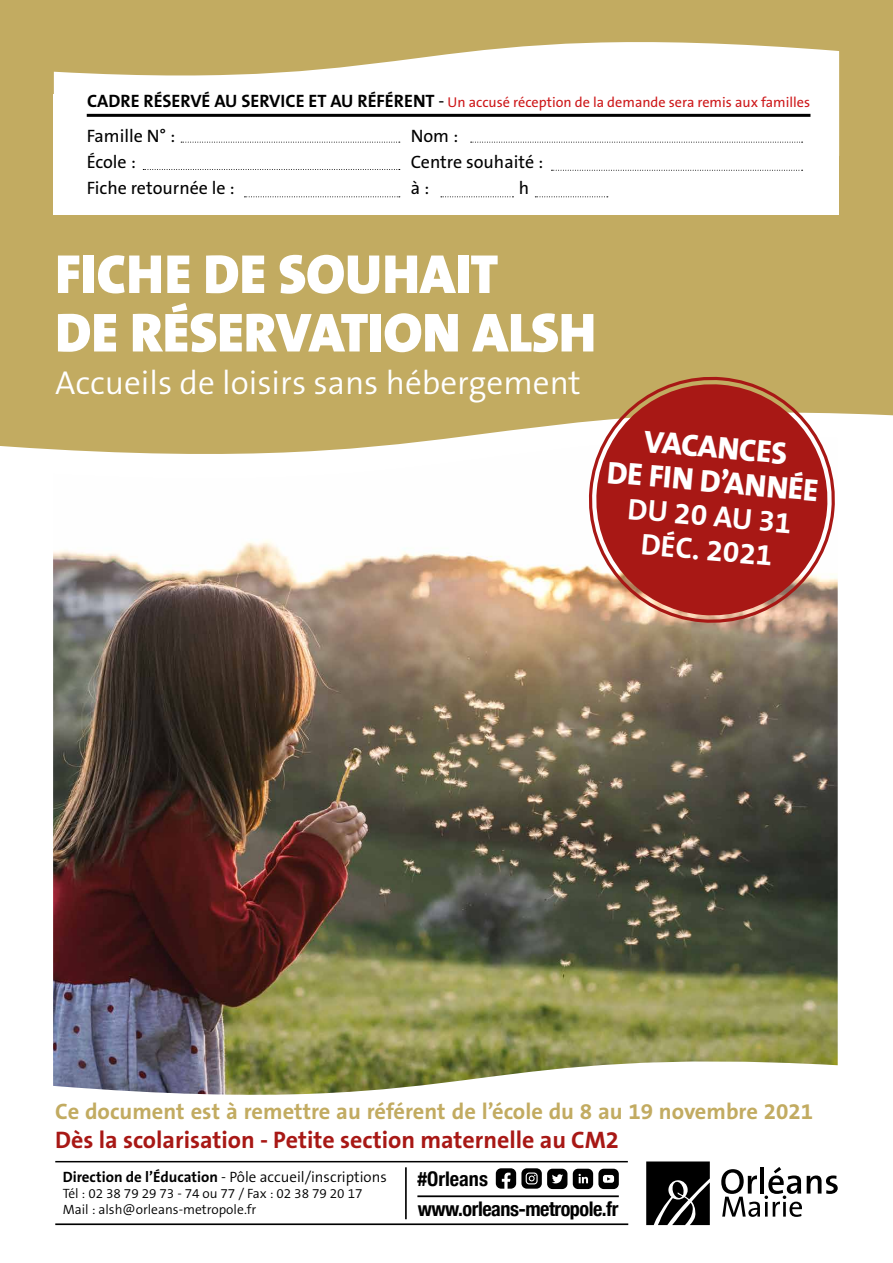
<style>
.page{position:relative;width:893px;height:1263px;background:#fff}
.page>*{position:absolute;margin:0;border:0;box-sizing:border-box;transform-origin:0 0}
.t1{font:900 55.5px/58.5px "The Sans B9";color:#fff}
.t2{font:300 33.3px "The Sans B4";color:#fff}
.t3{font:800 31.5px/34.2px "The Sans B8";color:#fff;text-align:center}
.t4{font:700 30px/34.2px "The Sans B7";color:#fff;text-align:center}
.t5{font:700 24px "The Sans B7";color:#a81815}
.t6{font:700 22.5px "The Sans B7";color:#c2ab61}
.t7{font:700 condensed 20.25px/29.8px "Helvetica Neue";letter-spacing:-.025em;color:#000}
.t8{font:18px "The Sans B5 Plain";color:#000}
.t9{font:300 15px "The Sans B4";color:#000}
.t10{font:14.25px "The Sans B5 Plain";color:#cd1719}
.t11{font:300 13.5px/16.2px "The Sans B4";color:#000}
.s1{font-family:"The Sans B7";font-weight:700;font-size:18px;color:#000}
.s2{font-size:18px;color:#000}
.s3{font-family:"The Sans B7";font-weight:700}
</style>
<div class="page">
<img style="left:53px;top:540px;width:785px;height:555px">
<div style="left:0;top:0;width:893px;height:454px;background:#c2ab61"></div>
<hr style="left:55px;top:1161px;width:573px;height:1px;background:#000">
<hr style="left:405px;top:1167px;width:2px;height:52px;background:#000">
<hr style="left:55px;top:1223px;width:573px;height:2px;background:#000">
<svg style="left:646px;top:1161px;width:64px;height:64px;background:#252525"></svg>
<svg style="left:721px;top:1167px;width:117px;height:50px"></svg>
<svg style="left:54px;top:17px;width:785px;height:77px;fill:#c2ab61"></svg>
<div style="left:54px;top:94px;width:785px;height:121px;background:#fff"></div>
<svg style="left:181px;top:142px;width:219px;height:1px"></svg>
<svg style="left:471px;top:142px;width:332px;height:1px"></svg>
<svg style="left:143px;top:169px;width:257px;height:1px"></svg>
<svg style="left:244px;top:196px;width:156px;height:1px"></svg>
<svg style="left:441px;top:196px;width:72px;height:1px"></svg>
<svg style="left:535px;top:196px;width:73px;height:1px"></svg>
<hr style="left:87px;top:114px;width:723px;height:3px;background:#000">
<svg style="left:582px;top:370px;width:260px;height:256px;background:#b85143"></svg>
<svg style="left:551px;top:170px;width:252px;height:1px"></svg>
<hr style="left:417px;top:1195px;width:202px;height:2px;background:#000">
<svg style="left:496px;top:1168px;width:71px;height:21px"></svg>
<svg style="left:573px;top:1169px;width:46px;height:20px"></svg>
<p class="t10" style="left:87px;top:95px;width:725px"><span class="s1">CADRE RÉSERVÉ AU SERVICE ET AU RÉFÉRENT</span> <span class="s2">-</span> Un accusé réception de la demande sera remis aux familles</p>
<p class="t8" style="left:87px;top:127px;width:90px">Famille N° :</p>
<p class="t8" style="left:411px;top:127px;width:49px">Nom :</p>
<p class="t8" style="left:87px;top:153px;width:51px">École :</p>
<p class="t8" style="left:411px;top:153px;width:134px">Centre souhaité :</p>
<p class="t8" style="left:87px;top:178px;width:150px">Fiche retournée le :</p>
<p class="t8" style="left:411px;top:178px;width:20px">à :</p>
<p class="t8" style="left:519px;top:178px;width:12px">h</p>
<h1 class="t1" style="left:55px;top:247px;width:542px">FICHE DE SOUHAIT<br>DE RÉSERVATION ALSH</h1>
<h2 class="t2" style="left:55px;top:365px;width:527px">Accueils de loisirs sans hébergement</h2>
<h3 class="t3" style="left:611px;top:422px;width:214px;rotate:5deg">VACANCES<br>DE FIN D’ANNÉE</h3>
<h3 class="t4" style="left:629px;top:492px;width:166px;rotate:5deg">DU 20 AU 31<br>DÉC. 2021</h3>
<h3 class="t6" style="left:55px;top:1100px;width:759px">Ce document est à remettre au référent de l’école du 8 au 19 novembre 2021</h3>
<h3 class="t5" style="left:55px;top:1127px;width:565px">Dès la scolarisation - Petite section maternelle au CM2</h3>
<p class="t9" style="left:63px;top:1169px;width:326px"><span class="s3">Direction de l’Éducation</span> - Pôle accueil/inscriptions</p>
<p class="t11" style="left:63px;top:1186px;width:301px">Tél : 02 38 79 29 73 - 74 ou 77 / Fax : 02 38 79 20 17<br>Mail : alsh@orleans-metropole.fr</p>
<h3 class="t7" style="left:417px;top:1163px;width:202px">#Orleans www.orleans-metropole.fr</h3>
</div>
